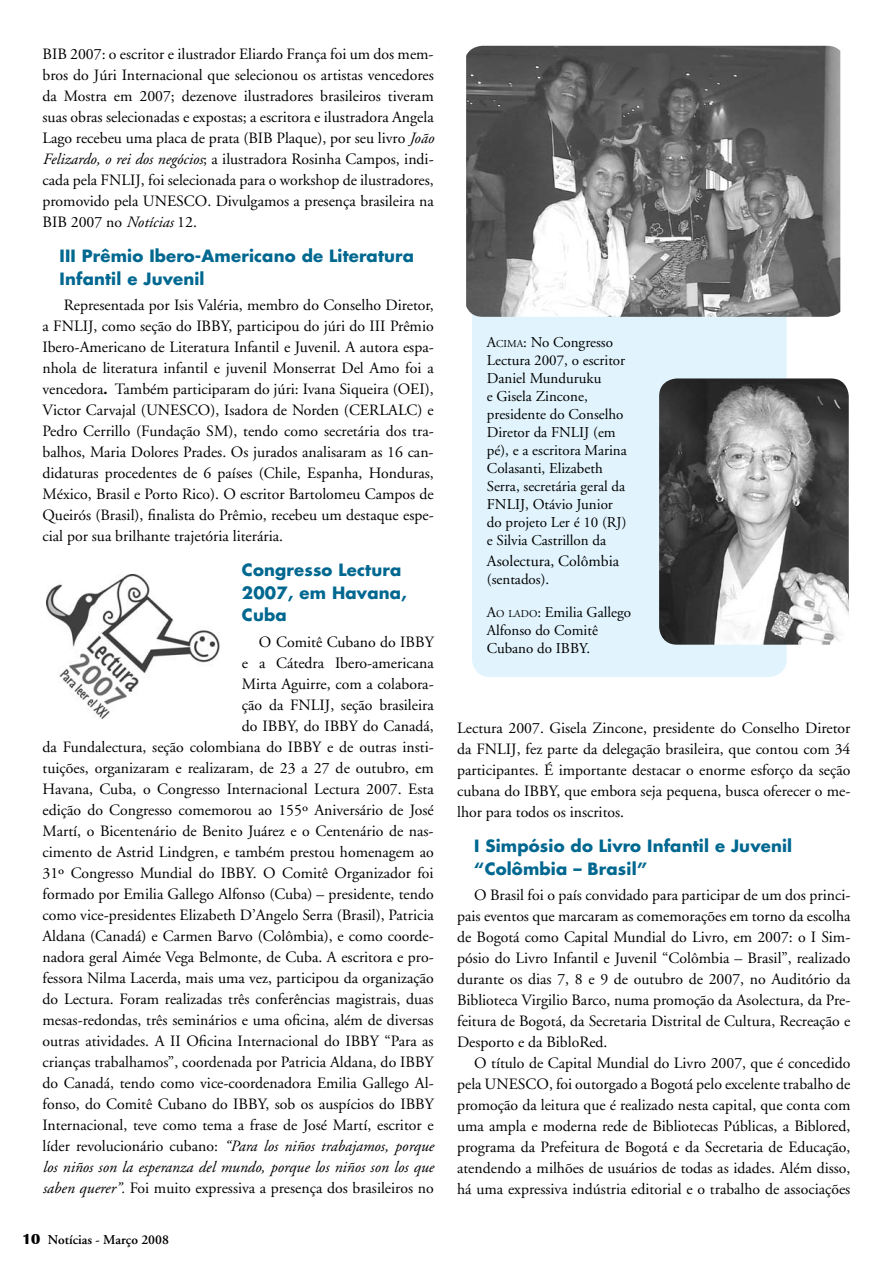
<style>
.page{position:relative;width:893px;height:1263px;background:#fff}
.page>*{position:absolute;margin:0;border:0;box-sizing:border-box;transform-origin:0 0}
.t1{font:700 16.5px/22.5px "Futura";letter-spacing:.01em;color:#006890}
.t2{font:15.75px/21px "Adobe Garamond";color:#000;text-align:justify}
.t3{font:15px/18px "Adobe Garamond";color:#000}
.t4{font:600 13.5px "Adobe Garamond";color:#000}
.s1{font-style:italic}
.s2{font-weight:700}
.s3{font-family:"Britannic";font-weight:700;font-size:15px}
.s4{font-style:inherit}
.s5{font-size:10.5px}
</style>
<div class="page">
<div style="left:472px;top:264px;width:315px;height:413px;background:#e1f4fd;border-radius:18px"></div>
<img style="left:466px;top:46px;width:374px;height:271px">
<img style="left:659px;top:378px;width:190px;height:267px">
<img style="left:47px;top:574px;width:173px;height:146px">
<p class="t2" style="left:43px;top:44px;width:393px">BIB 2007: o escritor e ilustrador Eliardo França foi um dos mem&shy;bros do Júri Internacional que selecionou os artistas vencedores da Mostra em 2007; dezenove ilustradores brasileiros tiveram suas obras selecionadas e expostas; a escritora e ilustradora Angela Lago recebeu uma placa de prata (BIB Plaque), por seu livro <span class="s1">João Felizardo, o rei dos negócios</span>; a ilustradora Rosinha Campos, indi&shy;cada pela FNLIJ, foi selecionada para o workshop de ilustradores, promovido pela UNESCO. Divulgamos a presença brasileira na BIB 2007 no <span class="s1">Notícias</span> 12.</p>
<p class="t1" style="left:60px;top:244px;width:356px">III Prêmio Ibero-Americano de Literatura<br>Infantil e Juvenil</p>
<p class="t2" style="left:43px;top:295px;width:393px;text-indent:21px">Representada por Isis Valéria, membro do Conselho Diretor, a FNLIJ, como seção do IBBY, participou do júri do III Prêmio Ibero-Americano de Literatura Infantil e Juvenil. A autora espa&shy;nhola de literatura infantil e juvenil Monserrat Del Amo foi a vencedora<span class="s2">.</span> Também participaram do júri: Ivana Siqueira (OEI), Victor Carvajal (UNESCO), Isadora de Norden (CERLALC) e Pedro Cerrillo (Fundação SM), tendo como secretária dos tra&shy;balhos, Maria Dolores Prades. Os jurados analisaram as 16 can&shy;didaturas procedentes de 6 países (Chile, Espanha, Honduras, México, Brasil e Porto Rico). O escritor Bartolomeu Campos de Queirós (Brasil), finalista do Prêmio, recebeu um destaque espe&shy;cial por sua brilhante trajetória literária.</p>
<p class="t1" style="left:242px;top:559px;width:166px">Congresso Lectura<br>2007, em Havana,<br>Cuba</p>
<p class="t2" style="left:43px;top:632px;width:393px;text-align:right">O Comitê Cubano do IBBY<br>e a Cátedra Ibero-americana<br>Mirta Aguirre, com a colabora-<br>ção da FNLIJ, seção brasileira<br>do IBBY, do IBBY do Canadá,<br>da Fundalectura, seção colombiana do IBBY e de outras insti&shy;tuições, organizaram e realizaram, de 23 a 27 de outubro, em Havana, Cuba, o Congresso Internacional Lectura 2007. Esta edição do Congresso comemorou ao 155º Aniversário de José Martí, o Bicentenário de Benito Juárez e o Centenário de nas&shy;cimento de Astrid Lindgren, e também prestou homenagem ao 31º Congresso Mundial do IBBY. O Comitê Organizador foi formado por Emilia Gallego Alfonso (Cuba) – presidente, tendo como vice-presidentes Elizabeth D’Angelo Serra (Brasil), Patricia Aldana (Canadá) e Carmen Barvo (Colômbia), e como coorde&shy;nadora geral Aimée Vega Belmonte, de Cuba. A escritora e pro&shy;fessora Nilma Lacerda, mais uma vez, participou da organização do Lectura. Foram realizadas três conferências magistrais, duas mesas-redondas, três seminários e uma oficina, além de diversas outras atividades. A II Oficina Internacional do IBBY “Para as crianças trabalhamos”, coordenada por Patricia Aldana, do IBBY do Canadá, tendo como vice-coordenadora Emilia Gallego Al&shy;fonso, do Comitê Cubano do IBBY, sob os auspícios do IBBY Internacional, teve como tema a frase de José Martí, escritor e líder revolucionário cubano: <span class="s1">“Para los niños trabajamos, porque los niños son la esperanza del mundo, porque los niños son los que saben querer”.</span> Foi muito expressiva a presença dos brasileiros no</p>
<p class="t4" style="left:22px;top:1232px;width:148px"><span class="s3">10</span> Notícias - Março 2008</p>
<p class="t3" style="left:487px;top:334px;width:141px"><span class="s4">A</span><span class="s5">CIMA</span><span class="s4">:</span> No Congresso<br>Lectura 2007, o escritor<br>Daniel Munduruku<br>e Gisela Zincone, presidente do Conselho<br>Diretor da FNLIJ (em pé), e a escritora Marina<br>Colasanti, Elizabeth<br>Serra, secretária geral da<br>FNLIJ, Otávio Junior do projeto Ler é 10 (RJ) e Silvia Castrillon da</p>
<p class="t2" style="left:487px;top:551px;width:134px">Asolectura, Colômbia</p>
<p class="t3" style="left:487px;top:571px;width:64px">(sentados).</p>
<p class="t3" style="left:487px;top:604px;width:146px"><span class="s4">A</span><span class="s5">O LADO</span><span class="s4">:</span> Emilia Gallego<br>Alfonso do Comitê<br>Cubano do IBBY.</p>
<p class="t2" style="left:457px;top:717px;width:395px">Lectura 2007. Gisela Zincone, presidente do Conselho Diretor da FNLIJ, fez parte da delegação brasileira, que contou com 34 participantes. É importante destacar o enorme esforço da seção cubana do IBBY, que embora seja pequena, busca oferecer o me&shy;lhor para todos os inscritos.</p>
<p class="t1" style="left:474px;top:834px;width:320px">I Simpósio do Livro Infantil e Juvenil “Colômbia – Brasil”</p>
<p class="t2" style="left:457px;top:885px;width:395px;text-indent:17px">O Brasil foi o país convidado para participar de um dos princi&shy;pais eventos que marcaram as comemorações em torno da escolha de Bogotá como Capital Mundial do Livro, em 2007: o I Sim&shy;pósio do Livro Infantil e Juvenil “Colômbia – Brasil”, realizado durante os dias 7, 8 e 9 de outubro de 2007, no Auditório da Biblioteca Virgilio Barco, numa promoção da Asolectura, da Pre&shy;feitura de Bogotá, da Secretaria Distrital de Cultura, Recreação e Desporto e da BibloRed.</p>
<p class="t2" style="left:457px;top:1053px;width:395px;text-indent:17px">O título de Capital Mundial do Livro 2007, que é concedido pela UNESCO, foi outorgado a Bogotá pelo excelente trabalho de promoção da leitura que é realizado nesta capital, que conta com uma ampla e moderna rede de Bibliotecas Públicas, a Biblored, programa da Prefeitura de Bogotá e da Secretaria de Educação, atendendo a milhões de usuários de todas as idades. Além disso, há uma expressiva indústria editorial e o trabalho de associações</p>
</div>
